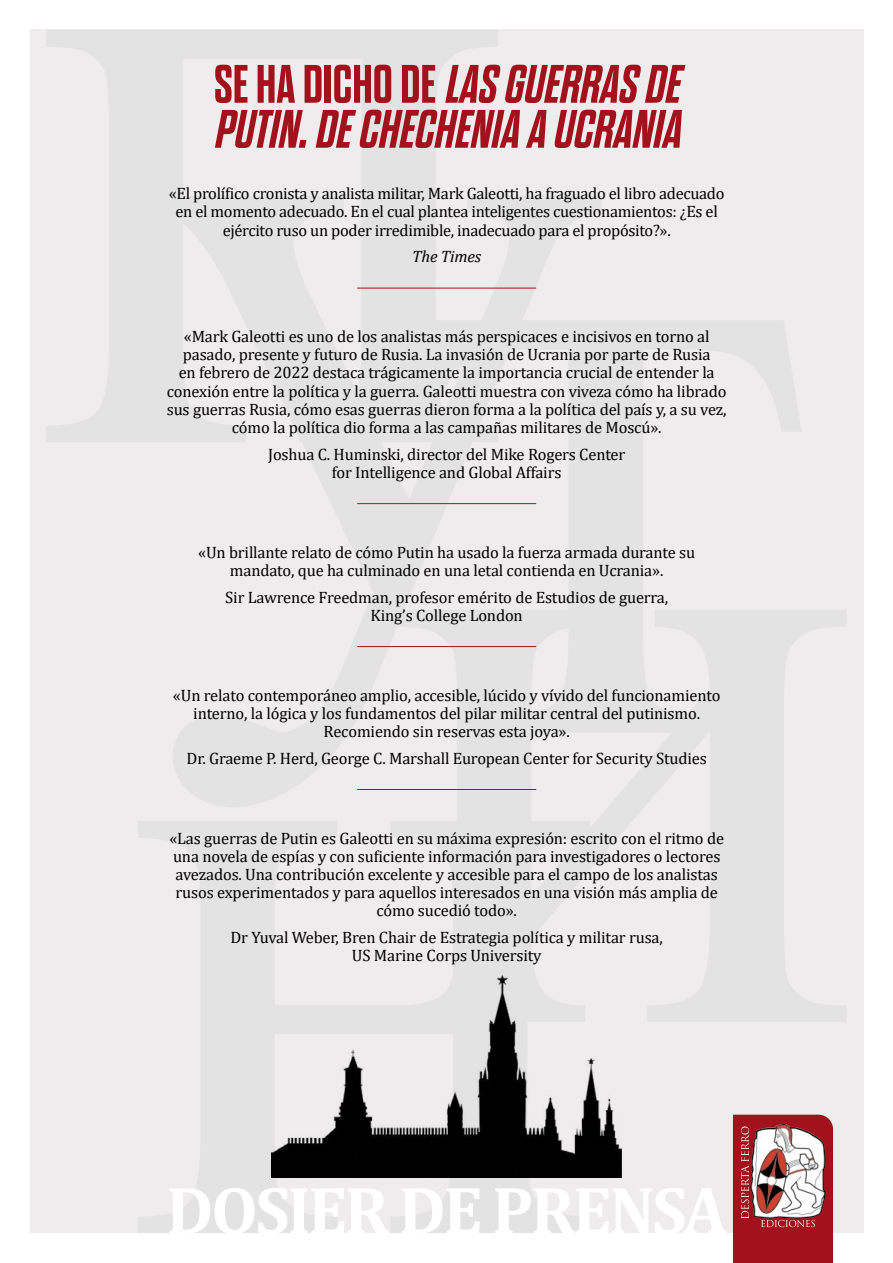
<style>
.page{position:relative;width:893px;height:1263px;background:#fff}
.page>*{position:absolute;margin:0;border:0;box-sizing:border-box;transform-origin:0 0}
.t1{font:700 67.5px "Cambria";letter-spacing:-.04em;color:#fff}
.t2{font:italic 700 54px/45px "Dharma Gothic E";color:#a3121c}
.t3{font:16.5px/18.1px "Cambria";letter-spacing:-.01em;color:#000;text-align:center}
.t4{font:italic 16.5px "Cambria";letter-spacing:-.01em;color:#000}
.s1{font-style:normal}
</style>
<div class="page">
<div style="left:30px;top:30px;width:833px;height:1203px;background:#eeecec"></div>
<hr style="left:357px;top:288px;width:179px;height:1px;background:#a3121c">
<hr style="left:357px;top:503px;width:179px;height:1px;background:#a3121c">
<hr style="left:357px;top:646px;width:179px;height:1px;background:#a3121c">
<hr style="left:357px;top:789px;width:179px;height:1px;background:#a3121c">
<svg style="left:733px;top:1115px;width:100px;height:148px;background:#b25b60"></svg>
<img style="left:272px;top:970px;width:349px;height:208px">
<h2 class="t2" style="left:213px;top:61px;width:479px"><span class="s1">S E H A D I C H O D E</span> LASGUERRASDE<br>PUTIN.DECHECHENIA A UCRANIA</h2>
<p class="t3" style="left:169px;top:184px;width:557px">«El prolífico cronista y analista militar, Mark Galeotti, ha fraguado el libro adecuado en el momento adecuado. En el cual plantea inteligentes cuestionamientos: ¿Es el ejército ruso un poder irredimible, inadecuado para el propósito?».</p>
<p class="t4" style="left:412px;top:251px;width:70px">The Times</p>
<p class="t3" style="left:167px;top:328px;width:561px">«Mark Galeotti es uno de los analistas más perspicaces e incisivos en torno al pasado, presente y futuro de Rusia. La invasión de Ucrania por parte de Rusia<br>en febrero de 2022 destaca trágicamente la importancia crucial de entender la conexión entre la política y la guerra. Galeotti muestra con viveza cómo ha librado sus guerras Rusia, cómo esas guerras dieron forma a la política del país y, a su vez, cómo la política dio forma a las campañas militares de Moscú».</p>
<p class="t3" style="left:268px;top:445px;width:359px">Joshua C. Huminski, director del Mike Rogers Center for Intelligence and Global Affairs</p>
<p class="t3" style="left:198px;top:543px;width:499px">«Un brillante relato de cómo Putin ha usado la fuerza armada durante su mandato, que ha culminado en una letal contienda en Ucrania».</p>
<p class="t3" style="left:225px;top:588px;width:444px">Sir Lawrence Freedman, profesor emérito de Estudios de guerra,<br>King’s College London</p>
<p class="t3" style="left:173px;top:686px;width:549px">«Un relato contemporáneo amplio, accesible, lúcido y vívido del funcionamiento interno, la lógica y los fundamentos del pilar militar central del putinismo.<br>Recomiendo sin reservas esta joya».</p>
<p class="t3" style="left:187px;top:749px;width:522px">Dr. Graeme P. Herd, George C. Marshall European Center for Security Studies</p>
<p class="t3" style="left:169px;top:829px;width:556px">«Las guerras de Putin es Galeotti en su máxima expresión: escrito con el ritmo de una novela de espías y con suficiente información para investigadores o lectores avezados. Una contribución excelente y accesible para el campo de los analistas rusos experimentados y para aquellos interesados en una visión más amplia de cómo sucedió todo».</p>
<p class="t3" style="left:231px;top:928px;width:434px">Dr Yuval Weber, Bren Chair de Estrategia política y militar rusa,<br>US Marine Corps University</p>
<h1 class="t1" style="left:166px;top:1174px;width:562px">DOSIER DE PRENSA</h1>
</div>
